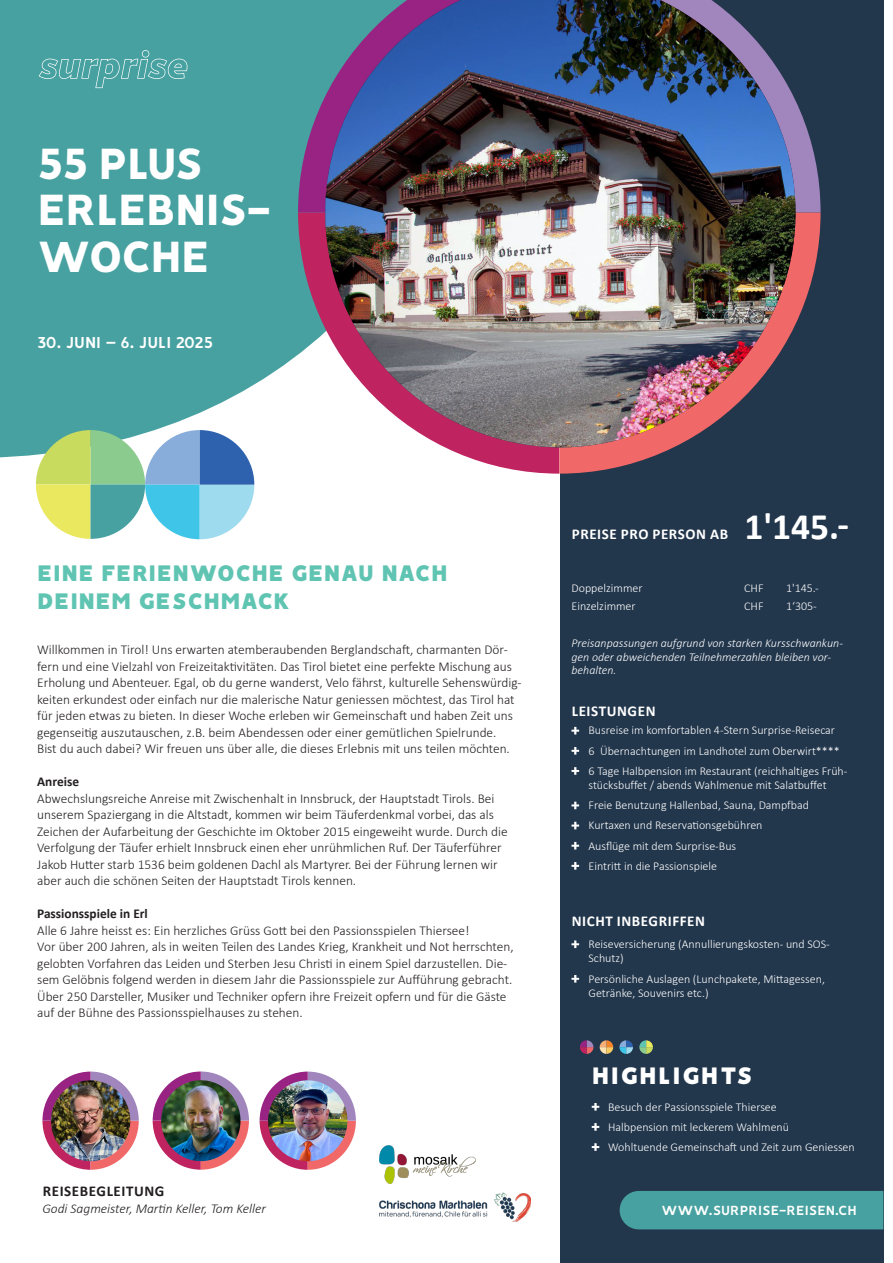
<style>
.page{position:relative;width:893px;height:1263px;background:#fff}
.page>*{position:absolute;margin:0;border:0;box-sizing:border-box;transform-origin:0 0}
.B_Haupttitel_Pink{font:800 49.5px/46.5px "Vision";letter-spacing:-.03em;color:#fff}
.Leistungen_Übertitel{font:700 37.5px "Calibri";color:#fff}
.t1{font:900 27px "Vision";letter-spacing:.04em;color:#fff}
.Übertitel_Einleitungstext_Pink{font:900 25.5px/28.5px "Vision";letter-spacing:.01em;color:#60c4b2}
.B_Haupttitel_Pink-2{font:700 18px "Vision";color:#fff}
.B_Datum_pink{font:700 15px "Vision";color:#fff}
.Leistungen_Übertitel-2{font:700 15px "Calibri";letter-spacing:.04em;color:#fff}
.Leistungen{font:700 15px "Calibri";letter-spacing:.04em;color:#fff}
.Titel_10pt{font:700 15px "Calibri";letter-spacing:.04em;color:#231f20}
.Fliesstext{font:700 15px "Calibri";letter-spacing:.04em;color:#fff}
.Übertitel_Einleitungstext_Pink-2{font:300 13.5px/16.5px "Calibri";color:#231f20}
.A_Fliesstext_Kursiv{font:italic 300 13.5px "Calibri";color:#231f20}
.Übertitel_Einleitungstext_Pink-3{font:700 13.5px "Calibri";color:#231f20}
.Fliesstext-2{font:300 12px/14.4px "Calibri";color:#fff}
.Fliesstext-3{font:italic 300 12px/13.5px "Calibri";color:#fff}
.SURPRISE_Specials{font:300 12px "Calibri";color:#fff}
.Preise_bie_Reiseverlängerung{font:300 12px "Calibri";color:#fff}
</style>
<div class="page">
<div style="left:0;top:0;width:298px;height:458px;background:#47a1a0"></div>
<div style="left:560px;top:0;width:323px;height:1263px;background:#22364c"></div>
<svg style="left:153px;top:1071px;width:96px;height:99px"></svg>
<img style="left:161px;top:1080px;width:79px;height:81px">
<svg style="left:260px;top:1071px;width:96px;height:99px"></svg>
<img style="left:268px;top:1080px;width:79px;height:81px">
<svg style="left:571px;top:727px;width:8px;height:7px"></svg>
<svg style="left:571px;top:747px;width:8px;height:8px"></svg>
<svg style="left:571px;top:767px;width:8px;height:8px"></svg>
<svg style="left:571px;top:802px;width:8px;height:7px"></svg>
<svg style="left:571px;top:822px;width:8px;height:7px"></svg>
<svg style="left:571px;top:842px;width:8px;height:7px"></svg>
<svg style="left:571px;top:862px;width:8px;height:8px"></svg>
<svg style="left:571px;top:940px;width:8px;height:8px"></svg>
<svg style="left:571px;top:975px;width:8px;height:7px"></svg>
<svg style="left:592px;top:1103px;width:7px;height:7px"></svg>
<svg style="left:592px;top:1123px;width:7px;height:8px"></svg>
<svg style="left:592px;top:1143px;width:7px;height:8px"></svg>
<svg style="left:600px;top:1040px;width:13px;height:14px"></svg>
<svg style="left:619px;top:1040px;width:14px;height:14px"></svg>
<svg style="left:580px;top:1040px;width:13px;height:14px"></svg>
<svg style="left:639px;top:1040px;width:14px;height:14px"></svg>
<svg style="left:36px;top:430px;width:218px;height:109px"></svg>
<svg style="left:298px;top:212px;width:261px;height:262px"></svg>
<svg style="left:559px;top:212px;width:262px;height:262px"></svg>
<svg style="left:795px;top:100px;width:26px;height:112px;fill:#a185bd"></svg>
<svg style="left:298px;top:0;width:27px;height:212px;background:#647295"></svg>
<img style="left:325px;top:0;width:470px;height:447px">
<div style="left:620px;top:1191px;width:263px;height:38px;background:#47a1a0"></div>
<svg style="left:39px;top:50px;width:148px;height:38px;background:#57a9a8"></svg>
<svg style="left:42px;top:1071px;width:97px;height:99px"></svg>
<img style="left:51px;top:1080px;width:79px;height:81px">
<img style="left:379px;top:1145px;width:97px;height:39px">
<img style="left:379px;top:1192px;width:152px;height:29px">
<p class="B_Haupttitel_Pink" style="left:37px;top:144px;width:235px">55 PLUS<br>ERLEBNIS-<br>WOCHE</p>
<p class="B_Haupttitel_Pink-2" style="left:37px;top:332px;width:178px">30. JUNI – 6. JULI 2025</p>
<p class="Übertitel_Einleitungstext_Pink" style="left:37px;top:559px;width:412px">EINE FERIENWOCHE GENAU NACH<br>DEINEM GESCHMACK</p>
<p class="Übertitel_Einleitungstext_Pink-2" style="left:37px;top:641px;width:486px">Willkommen in Tirol! Uns erwarten atemberaubenden Berglandschaft, charmanten Dör&shy;fern und eine Vielzahl von Freizeitaktivitäten. Das Tirol bietet eine perfekte Mischung aus Erholung und Abenteuer. Egal, ob du gerne wanderst, Velo fährst, kulturelle Sehenswürdig&shy;keiten erkundest oder einfach nur die malerische Natur geniessen möchtest, das Tirol hat für jeden etwas zu bieten. In dieser Woche erleben wir Gemeinschaft und haben Zeit uns gegenseitig auszutauschen, z.B. beim Abendessen oder einer gemütlichen Spielrunde.<br>Bist du auch dabei? Wir freuen uns über alle, die dieses Erlebnis mit uns teilen möchten.</p>
<p class="Übertitel_Einleitungstext_Pink-3" style="left:37px;top:772px;width:43px">Anreise</p>
<p class="Übertitel_Einleitungstext_Pink-2" style="left:37px;top:790px;width:472px">Abwechslungsreiche Anreise mit Zwischenhalt in Innsbruck, der Hauptstadt Tirols. Bei unserem Spaziergang in die Altstadt, kommen wir beim Täuferdenkmal vorbei, das als Zeichen der Aufarbeitung der Geschichte im Oktober 2015 eingeweiht wurde. Durch die Verfolgung der Täufer erhielt Innsbruck einen eher unrühmlichen Ruf. Der Täuferführer Jakob Hutter starb 1536 beim goldenen Dachl als Martyrer. Bei der Führung lernen wir aber auch die schönen Seiten der Hauptstadt Tirols kennen.</p>
<p class="Übertitel_Einleitungstext_Pink-3" style="left:37px;top:904px;width:112px">Passionsspiele in Erl</p>
<p class="Übertitel_Einleitungstext_Pink-2" style="left:37px;top:922px;width:434px">Alle 6 Jahre heisst es: Ein herzliches Grüss Gott bei den Passionsspielen Thiersee!</p>
<p class="Übertitel_Einleitungstext_Pink-2" style="left:37px;top:938px;width:478px">Vor über 200 Jahren, als in weiten Teilen des Landes Krieg, Krankheit und Not herrschten, gelobten Vorfahren das Leiden und Sterben Jesu Christi in einem Spiel darzustellen. Die&shy;sem Gelöbnis folgend werden in diesem Jahr die Passionsspiele zur Aufführung gebracht.<br>Über 250 Darsteller, Musiker und Techniker opfern ihre Freizeit opfern und für die Gäste auf der Bühne des Passionsspielhauses zu stehen.</p>
<p class="Titel_10pt" style="left:43px;top:1181px;width:123px">REISEBEGLEITUNG</p>
<p class="A_Fliesstext_Kursiv" style="left:42px;top:1200px;width:225px">Godi Sagmeister, Martin Keller, Tom Keller</p>
<p class="Leistungen_Übertitel-2" style="left:572px;top:524px;width:158px">PREISE PRO PERSON AB</p>
<p class="Leistungen_Übertitel" style="left:744px;top:500px;width:106px">1'145.-</p>
<p class="Preise_bie_Reiseverlängerung" style="left:571px;top:581px;width:73px">Doppelzimmer</p>
<p class="Preise_bie_Reiseverlängerung" style="left:744px;top:581px;width:21px">CHF</p>
<p class="Preise_bie_Reiseverlängerung" style="left:786px;top:581px;width:34px">1'145.-</p>
<p class="Preise_bie_Reiseverlängerung" style="left:571px;top:599px;width:66px">Einzelzimmer</p>
<p class="Preise_bie_Reiseverlängerung" style="left:744px;top:599px;width:21px">CHF</p>
<p class="Preise_bie_Reiseverlängerung" style="left:786px;top:599px;width:32px">1‘305-</p>
<p class="Fliesstext-3" style="left:571px;top:637px;width:273px">Preisanpassungen aufgrund von starken Kursschwankun&shy;gen oder abweichenden Teilnehmerzahlen bleiben vor&shy;behalten.</p>
<p class="Fliesstext" style="left:572px;top:701px;width:85px">LEISTUNGEN</p>
<p class="Fliesstext-2" style="left:588px;top:723px;width:248px">Busreise im komfortablen 4-Stern Surprise-Reisecar</p>
<p class="Fliesstext-2" style="left:588px;top:743px;width:253px">6 Übernachtungen im Landhotel zum Oberwirt****</p>
<p class="Fliesstext-2" style="left:588px;top:763px;width:260px">6 Tage Halbpension im Restaurant (reichhaltiges Früh&shy;stücksbuffet / abends Wahlmenue mit Salatbuffet</p>
<p class="Fliesstext-2" style="left:588px;top:798px;width:222px">Freie Benutzung Hallenbad, Sauna, Dampfbad</p>
<p class="Fliesstext-2" style="left:588px;top:818px;width:175px">Kurtaxen und Reservationsgebühren</p>
<p class="Fliesstext-2" style="left:588px;top:838px;width:149px">Ausflüge mit dem Surprise-Bus</p>
<p class="Fliesstext-2" style="left:588px;top:858px;width:130px">Eintritt in die Passionspiele</p>
<p class="Leistungen" style="left:572px;top:910px;width:135px">NICHT INBEGRIFFEN</p>
<p class="Fliesstext-2" style="left:588px;top:937px;width:243px">Reiseversicherung (Annullierungskosten- und SOS-<br>Schutz)</p>
<p class="Fliesstext-2" style="left:588px;top:971px;width:238px">Persönliche Auslagen (Lunchpakete, Mittagessen,<br>Getränke, Souvenirs etc.)</p>
<p class="t1" style="left:592px;top:1059px;width:162px">HIGHLIGHTS</p>
<p class="SURPRISE_Specials" style="left:608px;top:1099px;width:170px">Besuch der Passionsspiele Thiersee</p>
<p class="SURPRISE_Specials" style="left:608px;top:1119px;width:182px">Halbpension mit leckerem Wahlmenü</p>
<p class="SURPRISE_Specials" style="left:608px;top:1139px;width:248px">Wohltuende Gemeinschaft und Zeit zum Geniessen</p>
<p class="B_Datum_pink" style="left:662px;top:1201px;width:197px">WWW.SURPRISE-REISEN.CH</p>
</div>
